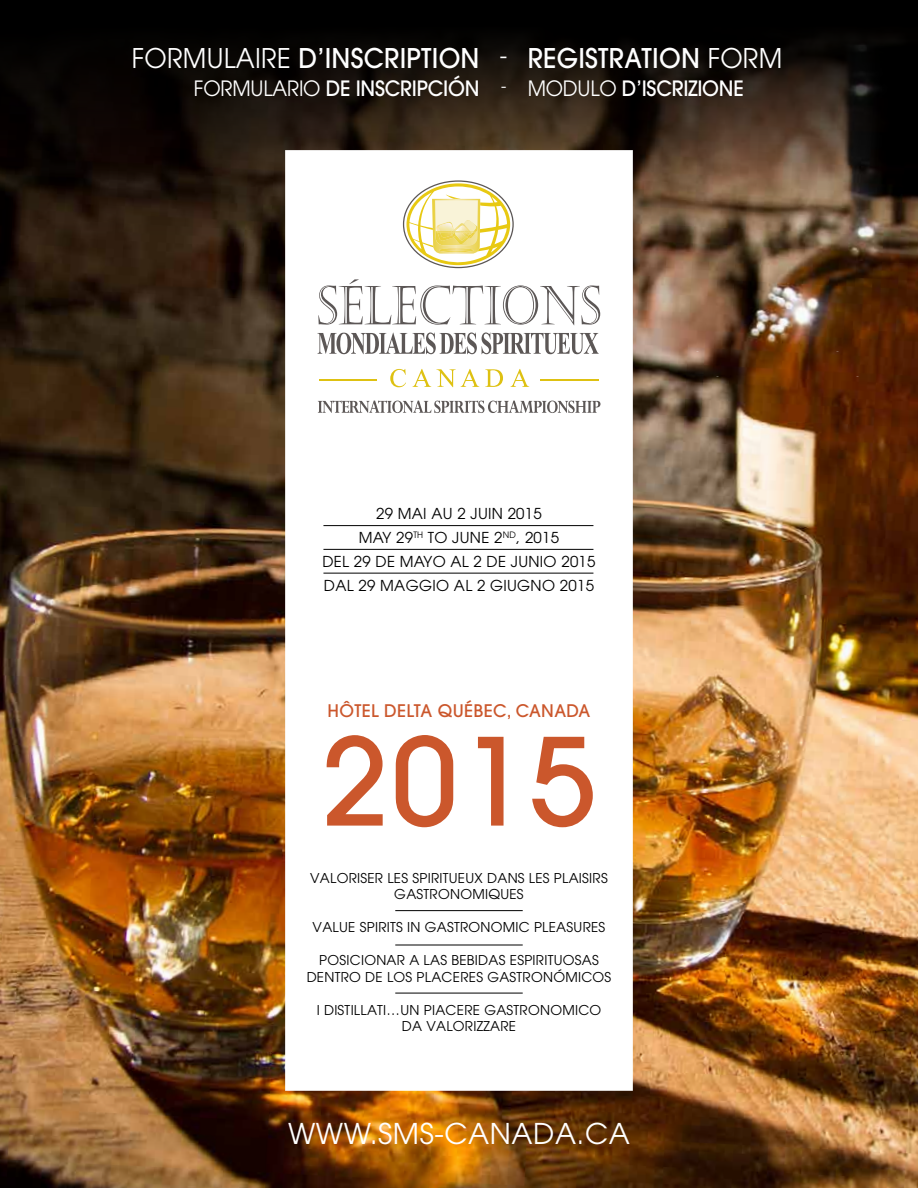
<style>
.page{position:relative;width:918px;height:1188px;background:#fff}
.page>*{position:absolute;margin:0;border:0;box-sizing:border-box;transform-origin:0 0}
.t1{font:500 120px "Avant Garde";color:#cb572c}
.t2{font:28.5px "Avant Garde";letter-spacing:.02em;color:#fff}
.t3{font:500 27px "Avant Garde";letter-spacing:.01em;color:#fff;scale:.95 1}
.t4{font:500 21px "Avant Garde";letter-spacing:-.01em;color:#fff;scale:.95 1}
.t5{font:500 17.25px "Avant Garde";letter-spacing:.02em;color:#cb572c}
.t6{font:16.65px "Avant Garde";color:#fff;scale:.95 1}
.t7{font:15px "Avant Garde";letter-spacing:.02em;color:#000}
.t8{font:13.5px "Avant Garde";letter-spacing:.02em;color:#000}
.s1{font-weight:400}
.s2{font-weight:400;font-size:23.55px}
</style>
<div class="page">
<img style="left:0;top:291px;width:918px;height:897px">
<svg style="left:0;top:0;width:918px;height:291px;background:#271b12"></svg>
<svg style="left:285px;top:150px;width:348px;height:941px"></svg>
<hr style="left:319px;top:379px;width:58px;height:2px;background:#dec112">
<hr style="left:540px;top:379px;width:59px;height:1px;background:#dec112">
<svg style="left:390px;top:369px;width:16px;height:18px"></svg>
<svg style="left:413px;top:369px;width:66px;height:18px"></svg>
<svg style="left:485px;top:369px;width:18px;height:18px"></svg>
<svg style="left:511px;top:369px;width:18px;height:18px"></svg>
<svg style="left:318px;top:279px;width:282px;height:46px"></svg>
<svg style="left:318px;top:332px;width:281px;height:22px"></svg>
<svg style="left:318px;top:401px;width:282px;height:12px"></svg>
<svg style="left:403px;top:180px;width:111px;height:88px"></svg>
<div style="left:311px;top:924px;width:289px;height:124px;background:#fff"></div>
<hr style="left:395px;top:910px;width:128px;height:1px;background:#000">
<hr style="left:395px;top:945px;width:128px;height:1px;background:#000">
<hr style="left:395px;top:993px;width:128px;height:1px;background:#000">
<hr style="left:323px;top:525px;width:270px;height:1px;background:#000">
<hr style="left:323px;top:549px;width:270px;height:1px;background:#000">
<hr style="left:323px;top:573px;width:270px;height:1px;background:#000">
<h3 class="t3" style="left:132px;top:41px;width:368px"><span class="s1">FORMULAIRE</span> D’INSCRIPTION</h3>
<h3 class="t3" style="left:500px;top:41px;width:299px"><span class="s2">-</span> REGISTRATION <span class="s1">FORM</span></h3>
<h3 class="t4" style="left:194px;top:75px;width:302px"><span class="s1">FORMULARIO</span> DE INSCRIPCIÓN</h3>
<h3 class="t4" style="left:528px;top:75px;width:229px"><span class="s1">MODULO</span> D’ISCRIZIONE</h3>
<p class="t6" style="left:501px;top:76px;width:7px">-</p>
<p class="t7" style="left:376px;top:505px;width:32px">29 MAI</p>
<p class="t7" style="left:431px;top:505px;width:112px">AU 2 JUIN 2015</p>
<p class="t7" style="left:359px;top:529px;width:202px">MAY 29<sup>TH</sup> TO JU NE 2<sup>ND</sup>, 2015</p>
<p class="t7" style="left:322px;top:553px;width:275px">DEL 29 DE MAYO AL 2 DE JUNIO 2015</p>
<p class="t7" style="left:324px;top:577px;width:272px">DAL 29 MAGGIO AL 2 GIUGNO 2015</p>
<p class="t5" style="left:328px;top:700px;width:264px">HÔTEL DELTA QUÉBEC, CANADA</p>
<h1 class="t1" style="left:322px;top:708px;width:275px">2015</h1>
<p class="t8" style="left:310px;top:870px;width:20px">VALO</p>
<p class="t8" style="left:349px;top:870px;width:149px">RISER LES SPIRITUEUX DAN</p>
<p class="t8" style="left:518px;top:870px;width:91px">S LES PLAISIRS</p>
<p class="t8" style="left:394px;top:887px;width:55px">GASTRONOMI</p>
<p class="t8" style="left:488px;top:887px;width:37px">QUES</p>
<p class="t8" style="left:313px;top:920px;width:167px">VALUE SPIRITS IN GASTRONOMIC</p>
<p class="t8" style="left:534px;top:920px;width:73px">PLEASURES</p>
<p class="t8" style="left:319px;top:953px;width:37px">POSICIONA</p>
<p class="t8" style="left:397px;top:953px;width:203px">R A LAS BEBIDAS ESPIRITUOSAS</p>
<p class="t8" style="left:307px;top:969px;width:10px">DENT</p>
<p class="t8" style="left:341px;top:969px;width:94px">RODE LOS PLACE</p>
<p class="t8" style="left:460px;top:969px;width:116px">RES GASTRON ÓMICO</p>
<p class="t8" style="left:605px;top:969px;width:8px">S</p>
<p class="t8" style="left:317px;top:1002px;width:35px">IDISTILLATI</p>
<p class="t8" style="left:387px;top:1002px;width:54px">…UN PIACE</p>
<p class="t8" style="left:464px;top:1002px;width:76px">RE GASTRONOMICO</p>
<p class="t8" style="left:402px;top:1019px;width:45px">DA VALO</p>
<p class="t8" style="left:465px;top:1019px;width:51px">RIZZARE</p>
<h2 class="t2" style="left:288px;top:1117px;width:343px">WWW.SMS-CANADA.CA</h2>
</div>
